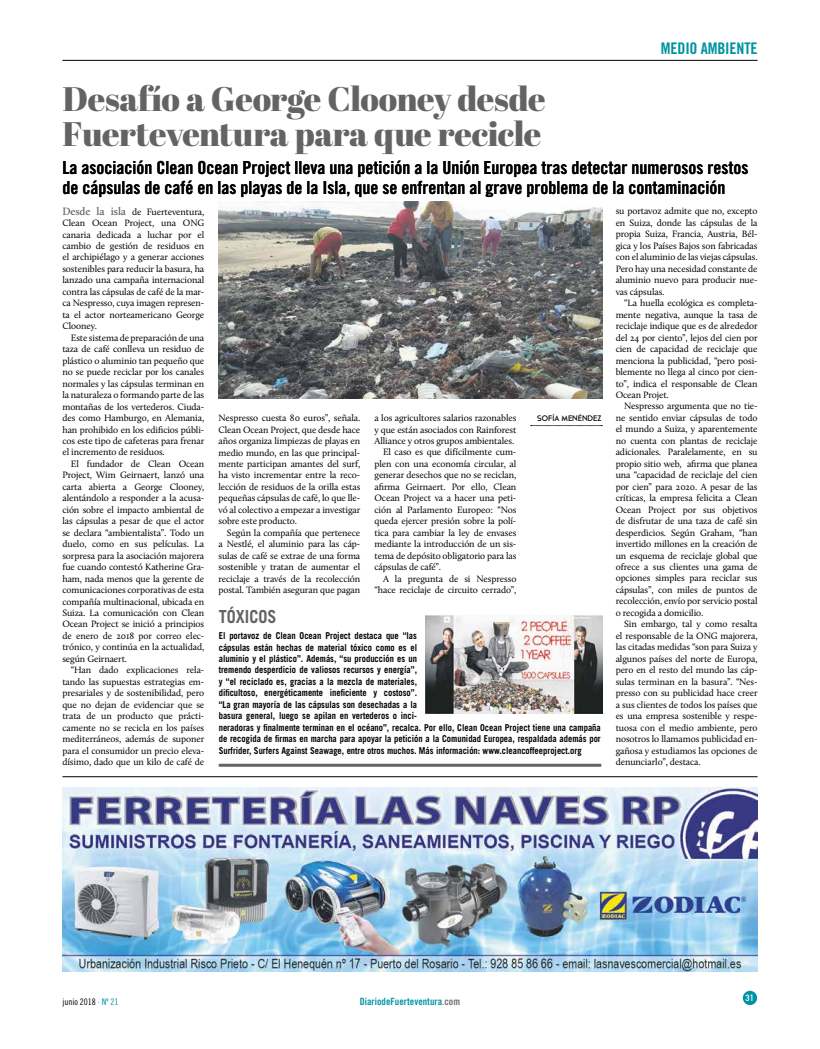
<style>
.page{position:relative;width:820px;height:1049px;background:#fff}
.page>*{position:absolute;margin:0;border:0;box-sizing:border-box;transform-origin:0 0}
.t1{font:34px/34.4px "Abril Fatface";letter-spacing:-.01em;color:#646363}
.t2{font:18px/19px "Trade Gothic LT Std Bd Cn 20";color:#000}
.t3{font:700 18px "Trade Gothic LT Std";color:#646363;scale:.9 1}
.t4{font:16px "Trade Gothic LT Std Bd Cn 20";letter-spacing:-.01em;color:#0093a2}
.t5{font:10px "Trade Gothic LT Std Bd Cn 20";color:#0093a2}
.t6{font:9.5px/11.5px "Calluna";letter-spacing:-.01em;color:#000;text-align:justify}
.t7{font:700 9.5px/11.5px "Trade Gothic LT Std";color:#000;scale:.9 1}
.t8{font:9px "Trade Gothic LT Std Cn 18";color:#000}
.t9{font:9px "DIN Mittelschrift Std";color:#fff}
.t10{font:8px "Cassannet";color:#000}
.s1{font-weight:600;font-size:11px;color:#646363}
.s2{color:#0093a2}
.s3{color:#706f6f}
</style>
<div class="page">
<hr style="left:62px;top:60px;width:695px;height:1px;background:#000">
<div style="left:742px;top:991px;width:14px;height:14px;background:#0093a2;border-radius:50%"></div>
<hr style="left:62px;top:776px;width:695px;height:1px;background:#000">
<svg style="left:530px;top:425px;width:72px;height:1px"></svg>
<img style="left:218px;top:201px;width:383px;height:197px">
<img style="left:425px;top:615px;width:177px;height:99px">
<hr style="left:219px;top:764px;width:382px;height:3px;background:#646363">
<img style="left:62px;top:787px;width:695px;height:184px">
<h3 class="t4" style="left:660px;top:39px;width:98px">MEDIO AMBIENTE</h3>
<h1 class="t1" style="left:62px;top:81px;width:484px">Desafío a George Clooney desde<br>Fuerteventura para que recicle</h1>
<h2 class="t2" style="left:62px;top:158px;width:687px">La asociación Clean Ocean Project lleva una petición a la Unión Europea tras detectar numerosos restos de cápsulas de café en las playas de la Isla, que se enfrentan al grave problema de la contaminación</h2>
<p class="t6" style="left:62px;top:206px;width:143px"><span class="s1">Desde la isla</span> de Fuerteventura, Clean Ocean Project, una ONG canaria dedicada a luchar por el cambio de gestión de residuos en el archipiélago y a generar acciones sostenibles para reducir la basura, ha lanzado una campaña internacional contra las cápsulas de café de la mar&shy;ca Nespresso, cuya imagen represen&shy;ta el actor norteamericano George Clooney.</p>
<p class="t6" style="left:62px;top:332px;width:143px;text-indent:9px">Este sistema de preparación de una taza de café conlleva un residuo de plástico o aluminio tan pequeño que no se puede reciclar por los canales normales y las cápsulas terminan en la naturaleza o formando parte de las montañas de los vertederos. Ciuda&shy;des como Hamburgo, en Alemania, han prohibido en los edificios públi&shy;cos este tipo de cafeteras para frenar el incremento de residuos.</p>
<p class="t6" style="left:62px;top:458px;width:143px;text-indent:9px">El fundador de Clean Ocean Project, Wim Geirnaert, lanzó una carta abierta a George Clooney, alentándolo a responder a la acusa&shy;ción sobre el impacto ambiental de las cápsulas a pesar de que el actor se declara “ambientalista”. Todo un duelo, como en sus películas. La sorpresa para la asociación majorera fue cuando contestó Katherine Gra&shy;ham, nada menos que la gerente de comunicaciones corporativas de esta compañía multinacional, ubicada en Suiza. La comunicación con Clean Ocean Project se inició a principios de enero de 2018 por correo elec&shy;trónico, y continúa en la actualidad, según Geirnaert.</p>
<p class="t6" style="left:62px;top:664px;width:143px;text-indent:9px">“Han dado explicaciones rela&shy;tando las supuestas estrategias em&shy;presariales y de sostenibilidad, pero que no dejan de evidenciar que se trata de un producto que prácti&shy;camente no se recicla en los países mediterráneos, además de suponer para el consumidor un precio eleva&shy;dísimo, dado que un kilo de café de</p>
<p class="t6" style="left:374px;top:412px;width:143px">a los agricultores salarios razonables</p>
<p class="t6" style="left:374px;top:423px;width:143px">y que están asociados con Rainforest</p>
<p class="t6" style="left:374px;top:435px;width:141px">Alliance y otros grupos ambientales.</p>
<p class="t6" style="left:383px;top:446px;width:135px">El caso es que difícilmente cum-</p>
<p class="t6" style="left:374px;top:458px;width:143px">plen con una economía circular, al</p>
<p class="t6" style="left:374px;top:469px;width:143px">generar desechos que no se reciclan,</p>
<p class="t6" style="left:374px;top:481px;width:143px">afirma Geirnaert. Por ello, Clean</p>
<p class="t6" style="left:374px;top:492px;width:143px">Ocean Project va a hacer una peti-</p>
<p class="t6" style="left:374px;top:504px;width:143px">ción al Parlamento Europeo: “Nos</p>
<p class="t6" style="left:374px;top:515px;width:143px">queda ejercer presión sobre la polí-</p>
<p class="t6" style="left:374px;top:527px;width:143px">tica para cambiar la ley de envases</p>
<p class="t6" style="left:374px;top:538px;width:143px">mediante la introducción de un sis-</p>
<p class="t6" style="left:374px;top:550px;width:143px">tema de depósito obligatorio para las</p>
<p class="t6" style="left:374px;top:561px;width:68px">cápsulas de café”.</p>
<p class="t6" style="left:383px;top:572px;width:135px">A la pregunta de si Nespresso</p>
<p class="t6" style="left:374px;top:584px;width:143px">“hace reciclaje de circuito cerrado”,</p>
<p class="t6" style="left:218px;top:412px;width:143px">Nespresso cuesta 80 euros”, señala.</p>
<p class="t10" style="left:537px;top:413px;width:66px">SOFÍA MENÉNDEZ</p>
<p class="t6" style="left:218px;top:423px;width:143px">Clean Ocean Project, que desde hace años organiza limpiezas de playas en medio mundo, en las que principal&shy;mente participan amantes del surf, ha visto incrementar entre la reco&shy;lección de residuos de la orilla estas pequeñas cápsulas de café, lo que lle&shy;vó al colectivo a empezar a investigar sobre este producto.</p>
<p class="t6" style="left:218px;top:527px;width:143px;text-indent:9px">Según la compañía que pertenece a Nestlé, el aluminio para las cáp&shy;sulas de café se extrae de una forma sostenible y tratan de aumentar el reciclaje a través de la recolección postal. También aseguran que pagan</p>
<h2 class="t3" style="left:219px;top:605px;width:66px">TÓXICOS</h2>
<p class="t7" style="left:219px;top:630px;width:426px">El portavoz de Clean Ocean Project destaca que “las<br>cápsulas están hechas de material tóxico como es el<br>aluminio y el plástico”. Además, “su producción es un<br>tremendo desperdicio de valiosos recursos y energía”,<br>y “el reciclado es, gracias a la mezcla de materiales,<br>dificultoso, energéticamente ineficiente y costoso”.<br>“La gran mayoría de las cápsulas son desechadas a la<br>basura general, luego se apilan en vertederos o inci-<br>neradoras y finalmente terminan en el océano”, recalca. Por ello, Clean Ocean Project tiene una campaña de recogida de firmas en marcha para apoyar la petición a la Comunidad Europea, respaldada además por Surfrider, Surfers Against Seawage, entre otros muchos. Más información: www.cleancoffeeproject.org</p>
<p class="t6" style="left:615px;top:205px;width:143px">su portavoz admite que no, excepto en Suiza, donde las cápsulas de la propia Suiza, Francia, Austria, Bél&shy;gica y los Países Bajos son fabricadas con el aluminio de las viejas cápsulas.<br>Pero hay una necesidad constante de aluminio nuevo para producir nue&shy;vas cápsulas.</p>
<p class="t6" style="left:615px;top:297px;width:143px;text-indent:9px">“La huella ecológica es completa&shy;mente negativa, aunque la tasa de reciclaje indique que es de alrededor del 24 por ciento”, lejos del cien por cien de capacidad de reciclaje que menciona la publicidad, “pero posi&shy;blemente no llega al cinco por cien&shy;to”, indica el responsable de Clean Ocean Projet.</p>
<p class="t6" style="left:615px;top:400px;width:143px;text-indent:9px">Nespresso argumenta que no tie&shy;ne sentido enviar cápsulas de todo el mundo a Suiza, y aparentemente no cuenta con plantas de reciclaje adicionales. Paralelamente, en su propio sitio web, afirma que planea una “capacidad de reciclaje del cien por cien” para 2020. A pesar de las críticas, la empresa felicita a Clean Ocean Project por sus objetivos de disfrutar de una taza de café sin desperdicios. Según Graham, “han invertido millones en la creación de un esquema de reciclaje global que ofrece a sus clientes una gama de opciones simples para reciclar sus cápsulas”, con miles de puntos de recolección, envío por servicio postal o recogida a domicilio.</p>
<p class="t6" style="left:615px;top:618px;width:143px;text-indent:9px">Sin embargo, tal y como resalta el responsable de la ONG majorera, las citadas medidas “son para Suiza y algunos países del norte de Europa, pero en el resto del mundo las cáp&shy;sulas terminan en la basura”. “Nes&shy;presso con su publicidad hace creer a sus clientes de todos los países que es una empresa sostenible y respe&shy;tuosa con el medio ambiente, pero nosotros lo llamamos publicidad en&shy;gañosa y estudiamos las opciones de denunciarlo”, destaca.</p>
<p class="t8" style="left:62px;top:996px;width:58px">junio 2018 <span class="s2">· Nº 21</span></p>
<p class="t5" style="left:360px;top:995px;width:101px">DiariodeFuerteventura<span class="s3">.com</span></p>
<p class="t9" style="left:745px;top:993px;width:10px">31</p>
</div>
